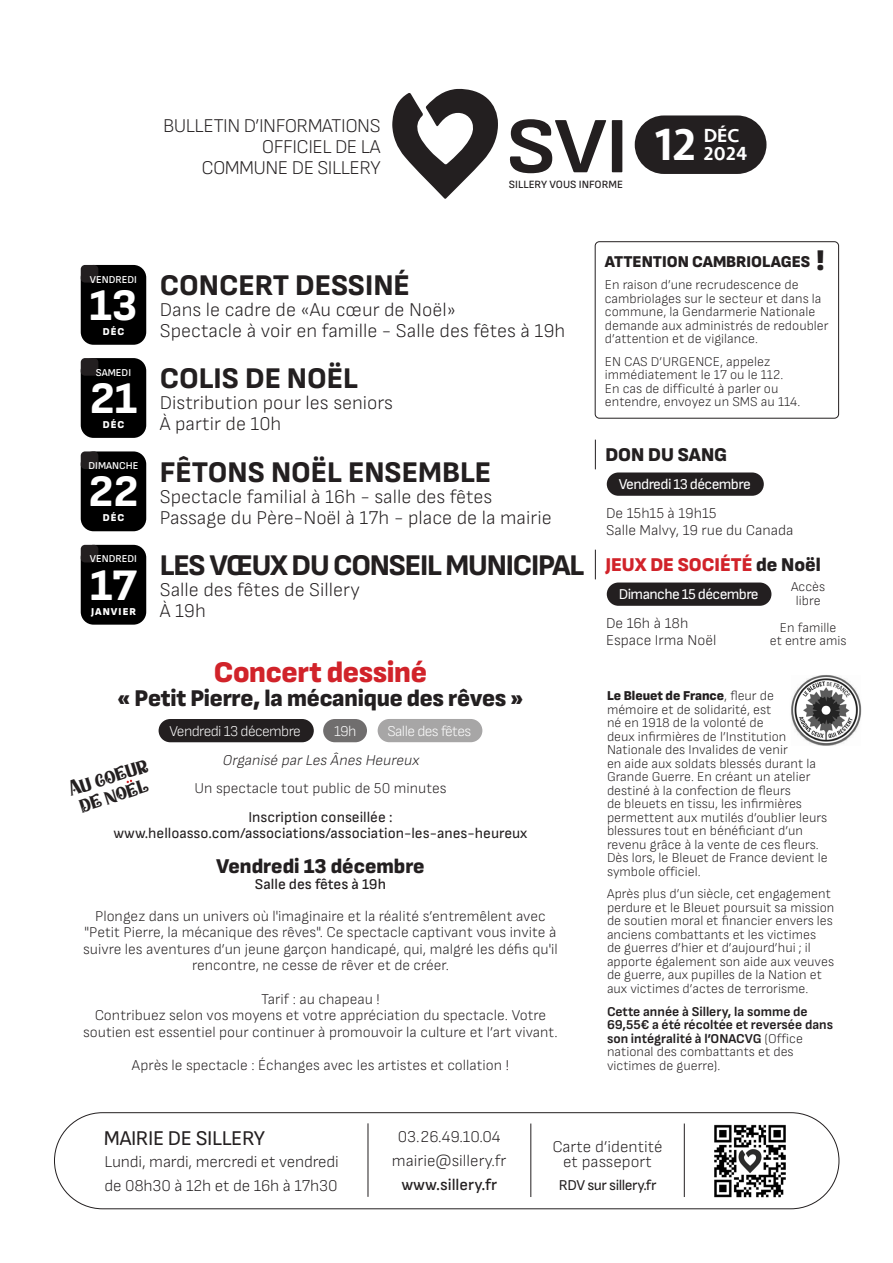
<style>
.page{position:relative;width:893px;height:1263px;background:#fff}
.page>*{position:absolute;margin:0;border:0;box-sizing:border-box;transform-origin:0 0}
.t1{font:700 79.65px "Sofia Sans";color:#231f20;scale:1.1 1}
.t2{font:500 46.5px "Seravek";color:#fff}
.t3{font:800 45px "Sofia Sans";color:#fff}
.t4{font:800 30px "Sofia Sans";color:#231f20}
.t5{font:800 30px "Sofia Sans";letter-spacing:-.04em;color:#231f20}
.t6{font:900 30px "Sofia Sans";letter-spacing:-.01em;color:#d1232a}
.t7{font:900 30px "Sofia Sans";color:#231f20}
.t8{font:900 24px "Sofia Sans";letter-spacing:-.01em;color:#231f20}
.t9{font:900 21px "Sofia Sans";color:#231f20}
.t10{font:21px "Sofia Sans";letter-spacing:-.02em;color:#231f20}
.t11{font:21px "Home Christmas";color:#231f20}
.t12{font:300 19.5px "Sofia Sans";color:#231f20}
.t13{font:300 19.5px "Sofia Sans";letter-spacing:-.03em;color:#231f20}
.t14{font:900 19.5px "Sofia Sans";color:#d1232a}
.t15{font:900 19.5px "Sofia Sans";color:#231f20}
.t16{font:500 19.5px "Seravek";letter-spacing:.005em;color:#fff}
.t17{font:300 16.5px "Sofia Sans";letter-spacing:-.01em;color:#231f20}
.t18{font:900 16.5px "Sofia Sans";color:#231f20}
.t19{font:500 16.5px "Sofia Sans";color:#231f20}
.t20{font:300 15px/16.5px "Sofia Sans";color:#231f20;text-align:center}
.t21{font:15px "Sofia Sans";color:#231f20}
.t22{font:15px "Sofia Sans";letter-spacing:-.04em;color:#fff}
.t23{font:300 15px "Sofia Sans";letter-spacing:-.04em;color:#fff}
.t24{font:italic 300 15px "Sofia Sans";color:#231f20}
.t25{font:500 15px "Sofia Sans";color:#231f20}
.t26{font:15px "Sofia Sans";letter-spacing:-.03em;color:#231f20}
.t27{font:300 13.5px/13.5px "Sofia Sans";color:#231f20}
.t28{font:700 13.5px/13.5px "Sofia Sans";color:#231f20}
.t29{font:500 11.1px "Sofia Sans";color:#231f20}
.t30{font:600 10.5px "Sofia Sans";color:#fff}
.t31{font:900 10.5px "Sofia Sans";letter-spacing:.1em;color:#fff}
.s1{color:#231f20}
.s2{font-weight:900}
.s3{font-weight:300}
</style>
<div class="page">
<div style="left:54px;top:1112px;width:785px;height:97px;border:1px solid #231f20;border-radius:48px"></div>
<hr style="left:531px;top:1123px;width:1px;height:74px;background:#231f20">
<hr style="left:368px;top:1123px;width:1px;height:74px;background:#231f20">
<hr style="left:684px;top:1123px;width:1px;height:74px;background:#231f20">
<img style="left:714px;top:1124px;width:72px;height:74px">
<div style="left:635px;top:115px;width:131px;height:59px;background:#231f20;border-radius:29px"></div>
<svg style="left:392px;top:88px;width:106px;height:111px"></svg>
<div style="left:81px;top:545px;width:65px;height:80px;background:#000;border-radius:13px"></div>
<div style="left:81px;top:545px;width:17px;height:17px;background:#231f20;border-radius:4px"></div>
<svg style="left:595px;top:440px;width:1px;height:29px"></svg>
<div style="left:607px;top:472px;width:157px;height:24px;background:#231f20;border-radius:12px"></div>
<div style="left:81px;top:265px;width:65px;height:80px;background:#000;border-radius:13px"></div>
<div style="left:81px;top:265px;width:17px;height:18px;background:#231f20;border-radius:4px"></div>
<div style="left:81px;top:358px;width:65px;height:80px;background:#000;border-radius:13px"></div>
<div style="left:81px;top:358px;width:17px;height:18px;background:#231f20;border-radius:4px"></div>
<div style="left:159px;top:719px;width:155px;height:23px;background:#231f20;border-radius:12px"></div>
<div style="left:323px;top:719px;width:44px;height:23px;background:#706e6e;border-radius:12px"></div>
<div style="left:378px;top:719px;width:104px;height:23px;background:#a7a6a6;border-radius:12px"></div>
<div style="left:81px;top:451px;width:65px;height:80px;background:#000;border-radius:13px"></div>
<div style="left:81px;top:451px;width:17px;height:18px;background:#231f20;border-radius:4px"></div>
<img style="left:791px;top:675px;width:71px;height:71px">
<svg style="left:595px;top:550px;width:1px;height:29px"></svg>
<div style="left:607px;top:582px;width:164px;height:24px;background:#231f20;border-radius:12px"></div>
<svg style="left:126px;top:779px;width:6px;height:4px"></svg>
<div style="left:595px;top:241px;width:244px;height:178px;border:1px solid #231f20;border-radius:4px"></div>
<p class="t13" style="left:163px;top:115px;width:219px">BULLETIN D’INFORMATIONS</p>
<p class="t13" style="left:262px;top:136px;width:120px">OFFICIEL DE LA</p>
<p class="t13" style="left:201px;top:157px;width:181px">COMMUNE DE SILLERY</p>
<p class="t1" style="left:506px;top:100px;width:113px">SVI</p>
<p class="t2" style="left:655px;top:116px;width:42px">12</p>
<p class="t29" style="left:509px;top:178px;width:116px">SILLERY VOUS INFORME</p>
<p class="t16" style="left:704px;top:124px;width:37px">DÉC</p>
<p class="t16" style="left:704px;top:142px;width:45px">2024</p>
<p class="t30" style="left:90px;top:273px;width:49px">VENDREDI</p>
<p class="t3" style="left:89px;top:279px;width:50px">13</p>
<p class="t31" style="left:103px;top:325px;width:23px">DÉC</p>
<p class="t30" style="left:96px;top:366px;width:37px">SAMEDI</p>
<p class="t3" style="left:90px;top:372px;width:49px">21</p>
<p class="t31" style="left:103px;top:418px;width:23px">DÉC</p>
<p class="t30" style="left:89px;top:460px;width:51px">DIMANCHE</p>
<p class="t3" style="left:88px;top:465px;width:52px">22</p>
<p class="t31" style="left:103px;top:512px;width:23px">DÉC</p>
<p class="t30" style="left:90px;top:553px;width:49px">VENDREDI</p>
<p class="t3" style="left:90px;top:559px;width:48px">17</p>
<p class="t31" style="left:91px;top:605px;width:46px">JANVIER</p>
<p class="t4" style="left:160px;top:268px;width:252px">CONCERT DESSINÉ</p>
<p class="t12" style="left:160px;top:299px;width:298px">Dans le cadre de «Au cœur de Noël»</p>
<p class="t12" style="left:160px;top:320px;width:407px">Spectacle à voir en famille - Salle des fêtes à 19h</p>
<p class="t4" style="left:160px;top:361px;width:200px">COLIS DE NOËL</p>
<p class="t12" style="left:160px;top:392px;width:235px">Distribution pour les seniors</p>
<p class="t12" style="left:160px;top:413px;width:123px">À partir de 10h</p>
<p class="t4" style="left:160px;top:455px;width:333px">FÊTONS NOËL ENSEMBLE</p>
<p class="t12" style="left:160px;top:485px;width:334px">Spectacle familial à 16h - salle des fêtes</p>
<p class="t12" style="left:160px;top:506px;width:393px">Passage du Père-Noël à 17h - place de la mairie</p>
<p class="t5" style="left:160px;top:548px;width:426px">LES VŒUX DU CONSEIL MUNICIPAL</p>
<p class="t12" style="left:160px;top:578px;width:202px">Salle des fêtes de Sillery</p>
<p class="t12" style="left:160px;top:599px;width:48px">À 19h</p>
<p class="t7" style="left:816px;top:243px;width:10px">!</p>
<p class="t18" style="left:605px;top:252px;width:207px">ATTENTION CAMBRIOLAGES</p>
<p class="t27" style="left:605px;top:278px;width:225px">En raison d’une recrudescence de cambriolages sur le secteur et dans la commune, la Gendarmerie Nationale demande aux administrés de redoubler d’attention et de vigilance.</p>
<p class="t27" style="left:605px;top:354px;width:180px">EN CAS D’URGENCE, appelez immédiatement le 17 ou le 112.</p>
<p class="t27" style="left:605px;top:381px;width:197px">En cas de difficulté à parler ou entendre, envoyez un SMS au 114.</p>
<p class="t15" style="left:605px;top:444px;width:123px">DON DU SANG</p>
<p class="t22" style="left:619px;top:476px;width:134px">Vendredi 13 décembre</p>
<p class="t20" style="left:606px;top:505px;width:112px">De 15h15 à 19h15</p>
<p class="t20" style="left:606px;top:521px;width:189px">Salle Malvy, 19 rue du Canada</p>
<p class="t14" style="left:605px;top:554px;width:217px">JEUX DE SOCIÉTÉ <span class="s1">de Noël</span></p>
<p class="t22" style="left:619px;top:586px;width:142px">Dimanche 15 décembre</p>
<p class="t20" style="left:606px;top:615px;width:84px">De 16h à 18h</p>
<p class="t20" style="left:606px;top:631px;width:112px">Espace Irma Noël</p>
<p class="t27" style="left:791px;top:580px;width:36px">Accès</p>
<p class="t27" style="left:796px;top:594px;width:26px">libre</p>
<p class="t27" style="left:780px;top:621px;width:58px">En famille</p>
<p class="t27" style="left:770px;top:634px;width:78px">et entre amis</p>
<p class="t6" style="left:214px;top:655px;width:215px">Concert dessiné</p>
<p class="t8" style="left:118px;top:685px;width:407px">« Petit Pierre, la mécanique des rêves »</p>
<p class="t23" style="left:169px;top:722px;width:133px">Vendredi 13 décembre</p>
<p class="t23" style="left:334px;top:722px;width:24px">19h</p>
<p class="t23" style="left:387px;top:722px;width:85px">Salle des fêtes</p>
<p class="t24" style="left:222px;top:751px;width:201px">Organisé parLes Ânes Heureux</p>
<p class="t20" style="left:194px;top:780px;width:254px">Un spectacle tout public de 50 minutes</p>
<p class="t21" style="left:248px;top:808px;width:146px">Inscription conseillée :</p>
<p class="t21" style="left:114px;top:825px;width:415px">www.helloasso.com/associations/association-les-anes-heureux</p>
<p class="t9" style="left:216px;top:854px;width:210px">Vendredi 13 décembre</p>
<p class="t25" style="left:255px;top:876px;width:133px">Salle des fêtes à 19h</p>
<p class="t20" style="left:83px;top:908px;width:476px">Plongez dans un univers où l'imaginaire et la réalité s’entremêlent avec "Petit Pierre, la mécanique des rêves". Ce spectacle captivant vous invite à suivre les aventures d’un jeune garçon handicapé, qui, malgré les défis qu'il rencontre, ne cesse de rêver et de créer.</p>
<p class="t20" style="left:261px;top:990px;width:120px">Tarif : au chapeau !</p>
<p class="t20" style="left:83px;top:1007px;width:476px">Contribuez selon vos moyens et votre appréciation du spectacle. Votre soutien est essentiel pour continuer à promouvoir la culture et l’art vivant.</p>
<p class="t20" style="left:132px;top:1056px;width:378px">Après le spectacle : Échanges avec les artistes et collation !</p>
<p class="t11" style="left:66px;top:781px;width:84px;rotate:-18deg">Au coeur</p>
<p class="t11" style="left:77px;top:797px;width:72px;rotate:-18deg">de noel</p>
<p class="t27" style="left:607px;top:689px;width:222px"><span class="s2">Le Bleuet de France</span>, fleur de mémoire et de solidarité, est<br>né en 1918 de la volonté de<br>deux infirmières de l’Institution Nationale des Invalides de venir<br>en aide aux soldats blessés durant la Grande Guerre. En créant un atelier destiné à la confection de fleurs<br>de bleuets en tissu, les infirmières permettent aux mutilés d’oublier leurs blessures tout en bénéficiant d’un revenu grâce à la vente de ces fleurs.<br>Dès lors, le Bleuet de France devient le symbole officiel.</p>
<p class="t27" style="left:607px;top:887px;width:229px">Après plus d’un siècle, cet engagement perdure et le Bleuet poursuit sa mission de soutien moral et financier envers les anciens combattants et les victimes<br>de guerres d’hier et d’aujourd’hui ; il apporte également son aide aux veuves de guerre, aux pupilles de la Nation et aux victimes d’actes de terrorisme.</p>
<p class="t28" style="left:607px;top:1004px;width:228px">Cette année à Sillery, la somme de<br>69,55€ a été récoltée et reversée dans son intégralité à l’ONACVG <span class="s3">(Office national des combattants et des victimes de guerre).</span></p>
<p class="t10" style="left:104px;top:1126px;width:163px">MAIRIE DE SILLERY</p>
<p class="t17" style="left:398px;top:1127px;width:104px">03.26.49.10.04</p>
<p class="t17" style="left:392px;top:1151px;width:116px">mairie@sillery.fr</p>
<p class="t19" style="left:401px;top:1175px;width:97px">www.sillery.fr</p>
<p class="t17" style="left:104px;top:1152px;width:236px">Lundi, mardi, mercredi et vendredi</p>
<p class="t17" style="left:104px;top:1176px;width:235px">de 08h30 à 12h et de 16h à 17h30</p>
<p class="t17" style="left:552px;top:1137px;width:112px">Carte d’identité</p>
<p class="t17" style="left:563px;top:1152px;width:90px">et passeport</p>
<p class="t26" style="left:559px;top:1177px;width:99px">RDV sur sillery.fr</p>
</div>
